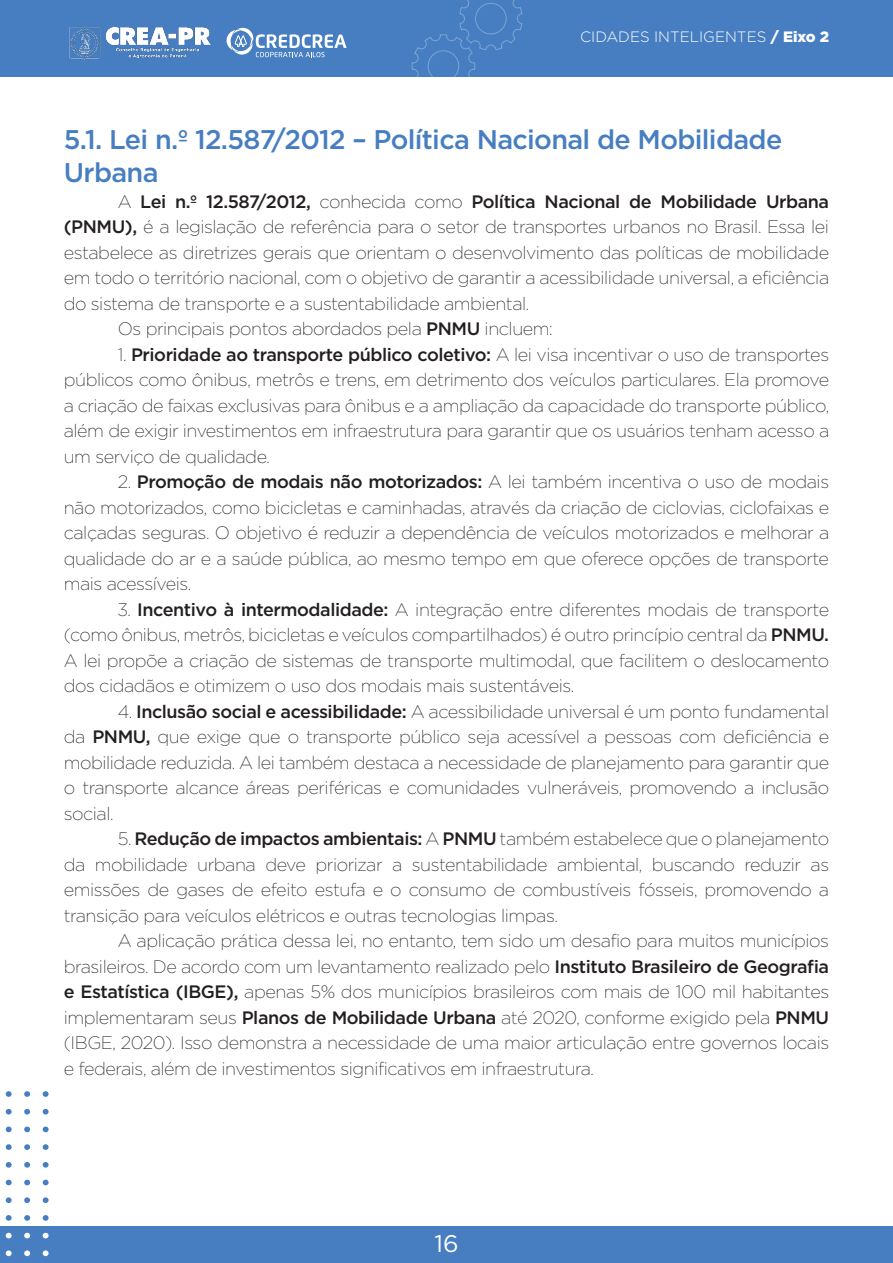
<style>
.page{position:relative;width:893px;height:1263px;background:#fff}
.page>*{position:absolute;margin:0;border:0;box-sizing:border-box;transform-origin:0 0}
.t1{font:500 27px/33px "Gotham";letter-spacing:-.025em;color:#467ec1}
.t2{font:24px "Gotham";color:#fff}
.t3{font:200 18px/25.5px "Gotham";letter-spacing:-.025em;color:#231f20;text-align:justify}
.t4{font:500 18px "Gotham";letter-spacing:-.025em;color:#231f20}
.t5{font:300 15px "Gotham";color:#fff}
.s1{font-weight:900}
.s2{font-weight:200}
.s3{font-weight:500}
</style>
<div class="page">
<div style="left:0;top:0;width:893px;height:77px;background:#467ec1"></div>
<div style="left:0;top:1226px;width:893px;height:37px;background:#467ec1"></div>
<svg style="left:412px;top:0;width:111px;height:77px"></svg>
<svg style="left:43px;top:1091px;width:6px;height:6px"></svg>
<svg style="left:43px;top:1109px;width:6px;height:5px"></svg>
<svg style="left:43px;top:1126px;width:6px;height:6px"></svg>
<svg style="left:43px;top:1144px;width:6px;height:6px"></svg>
<svg style="left:43px;top:1162px;width:6px;height:5px"></svg>
<svg style="left:43px;top:1180px;width:6px;height:5px"></svg>
<svg style="left:43px;top:1197px;width:6px;height:6px"></svg>
<svg style="left:43px;top:1215px;width:6px;height:6px"></svg>
<svg style="left:43px;top:1233px;width:6px;height:5px"></svg>
<svg style="left:43px;top:1250px;width:6px;height:6px"></svg>
<svg style="left:24px;top:1091px;width:6px;height:6px"></svg>
<svg style="left:24px;top:1109px;width:6px;height:5px"></svg>
<svg style="left:24px;top:1126px;width:6px;height:6px"></svg>
<svg style="left:24px;top:1144px;width:6px;height:6px"></svg>
<svg style="left:24px;top:1162px;width:6px;height:5px"></svg>
<svg style="left:24px;top:1180px;width:6px;height:5px"></svg>
<svg style="left:24px;top:1197px;width:6px;height:6px"></svg>
<svg style="left:24px;top:1215px;width:6px;height:6px"></svg>
<svg style="left:24px;top:1233px;width:6px;height:5px"></svg>
<svg style="left:24px;top:1250px;width:6px;height:6px"></svg>
<svg style="left:6px;top:1091px;width:6px;height:6px"></svg>
<svg style="left:6px;top:1109px;width:6px;height:5px"></svg>
<svg style="left:6px;top:1126px;width:6px;height:6px"></svg>
<svg style="left:6px;top:1144px;width:6px;height:6px"></svg>
<svg style="left:6px;top:1162px;width:6px;height:5px"></svg>
<svg style="left:6px;top:1180px;width:6px;height:5px"></svg>
<svg style="left:6px;top:1197px;width:6px;height:6px"></svg>
<svg style="left:6px;top:1215px;width:6px;height:6px"></svg>
<svg style="left:6px;top:1233px;width:6px;height:5px"></svg>
<svg style="left:6px;top:1250px;width:6px;height:6px"></svg>
<img style="left:69px;top:27px;width:142px;height:33px">
<svg style="left:227px;top:28px;width:120px;height:29px"></svg>
<p class="t5" style="left:580px;top:27px;width:250px">CIDADES INTELIGENTES <span class="s1">/ Eixo 2</span></p>
<h1 class="t1" style="left:64px;top:123px;width:720px">5.1. Lei n.º 12.587/2012 – Política Nacional de Mobilidade<br>Urbana</h1>
<p class="t4" style="left:118px;top:189px;width:713px"><span class="s2">A</span> Lei n.º 12.587/2012, <span class="s2">conhecida como</span> Política Nacional de Mobilidade Urbana</p>
<p class="t3" style="left:64px;top:214px;width:767px"><span class="s3">(PNMU),</span> é a legislação de referência para o setor de transportes urbanos no Brasil. Essa lei</p>
<p class="t3" style="left:64px;top:239px;width:767px">estabelece as diretrizes gerais que orientam o desenvolvimento das políticas de mobilidade</p>
<p class="t3" style="left:64px;top:265px;width:767px">em todo o território nacional, com o objetivo de garantir a acessibilidade universal, a eficiência</p>
<p class="t3" style="left:64px;top:290px;width:467px">do sistema de transporte e a sustentabilidade ambiental.</p>
<p class="t3" style="left:118px;top:316px;width:436px">Os principais pontos abordados pela <span class="s3">PNMU</span> incluem:</p>
<p class="t3" style="left:64px;top:341px;width:767px;text-indent:54px">1. <span class="s3">Prioridade ao transporte público coletivo:</span> A lei visa incentivar o uso de transportes públicos como ônibus, metrôs e trens, em detrimento dos veículos particulares. Ela promove a criação de faixas exclusivas para ônibus e a ampliação da capacidade do transporte público, além de exigir investimentos em infraestrutura para garantir que os usuários tenham acesso a um serviço de qualidade.</p>
<p class="t3" style="left:64px;top:469px;width:767px;text-indent:54px">2. <span class="s3">Promoção de modais não motorizados:</span> A lei também incentiva o uso de modais não motorizados, como bicicletas e caminhadas, através da criação de ciclovias, ciclofaixas e calçadas seguras. O objetivo é reduzir a dependência de veículos motorizados e melhorar a qualidade do ar e a saúde pública, ao mesmo tempo em que oferece opções de transporte mais acessíveis.</p>
<p class="t3" style="left:64px;top:596px;width:767px;text-indent:54px">3. <span class="s3">Incentivo à intermodalidade:</span> A integração entre diferentes modais de transporte (como ônibus, metrôs, bicicletas e veículos compartilhados) é outro princípio central da <span class="s3">PNMU.<br></span>A lei propõe a criação de sistemas de transporte multimodal, que facilitem o deslocamento dos cidadãos e otimizem o uso dos modais mais sustentáveis.</p>
<p class="t3" style="left:64px;top:698px;width:767px;text-indent:54px">4. <span class="s3">Inclusão social e acessibilidade:</span> A acessibilidade universal é um ponto fundamental da <span class="s3">PNMU,</span> que exige que o transporte público seja acessível a pessoas com deficiência e mobilidade reduzida. A lei também destaca a necessidade de planejamento para garantir que o transporte alcance áreas periféricas e comunidades vulneráveis, promovendo a inclusão social.</p>
<p class="t3" style="left:64px;top:826px;width:767px;text-indent:54px">5. <span class="s3">Redução de impactos ambientais:</span> A <span class="s3">PNMU</span> também estabelece que o planejamento da mobilidade urbana deve priorizar a sustentabilidade ambiental, buscando reduzir as emissões de gases de efeito estufa e o consumo de combustíveis fósseis, promovendo a transição para veículos elétricos e outras tecnologias limpas.</p>
<p class="t3" style="left:64px;top:928px;width:767px;text-indent:54px">A aplicação prática dessa lei, no entanto, tem sido um desafio para muitos municípios brasileiros. De acordo com um levantamento realizado pelo <span class="s3">Instituto Brasileiro de Geografia e Estatística (IBGE),</span> apenas 5% dos municípios brasileiros com mais de 100 mil habitantes implementaram seus <span class="s3">Planos de Mobilidade Urbana</span> até 2020, conforme exigido pela <span class="s3">PNMU </span>(IBGE, 2020). Isso demonstra a necessidade de uma maior articulação entre governos locais e federais, além de investimentos significativos em infraestrutura.</p>
<h2 class="t2" style="left:434px;top:1228px;width:26px">16</h2>
</div>
